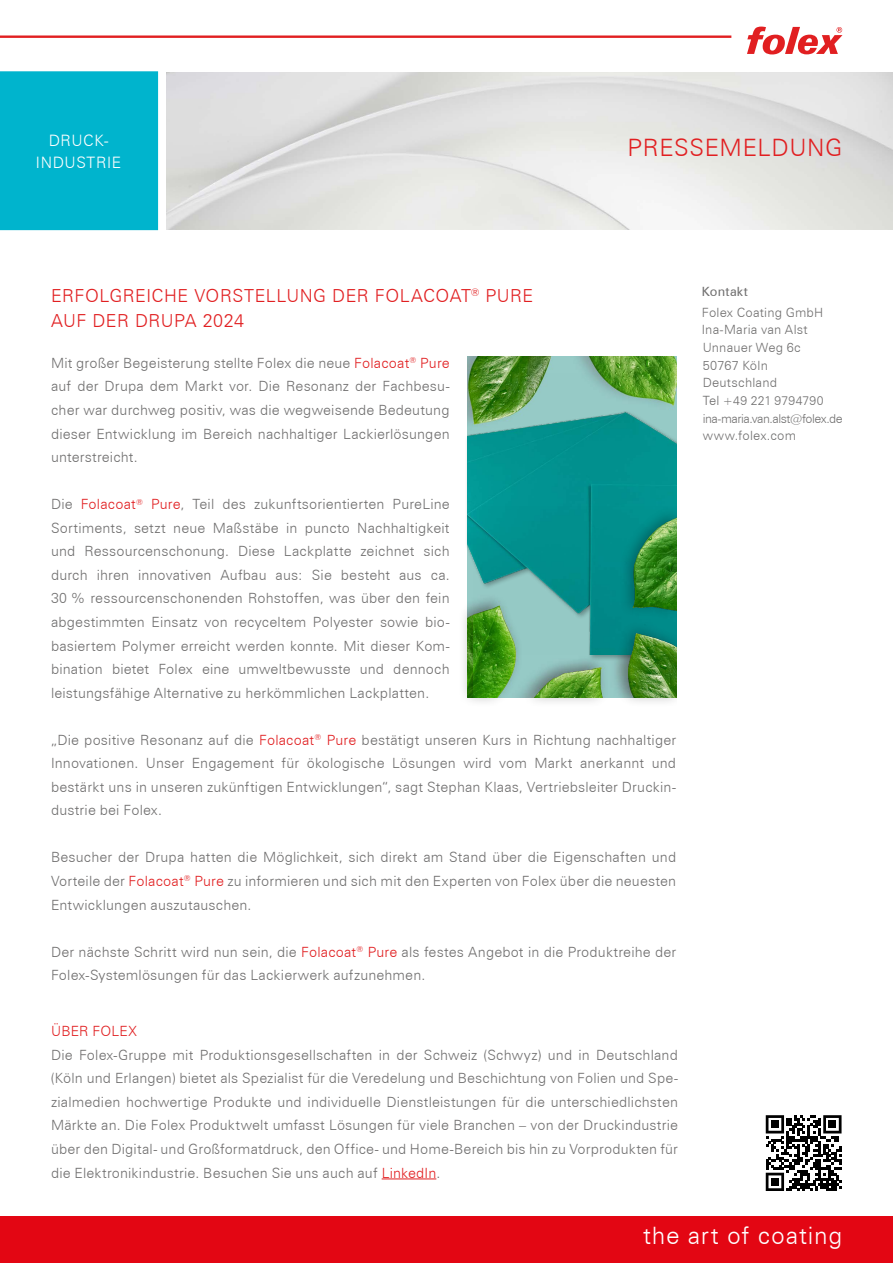
<style>
.page{position:relative;width:893px;height:1263px;background:#fff}
.page>*{position:absolute;margin:0;border:0;box-sizing:border-box;transform-origin:0 0}
.t1{font:300 24px "Zurich BT";letter-spacing:.035em;color:#fff}
.t2{font:300 24px "Zurich BT";letter-spacing:.025em;color:#e11f21}
.t3{font:300 18px/25.5px "Zurich BT";letter-spacing:.03em;color:#e11f21}
.t4{font:300 15.75px/21.8px "Zurich BT";letter-spacing:.035em;color:#fff;text-align:center}
.t5{font:300 14.1px/23.5px "Zurich BT";letter-spacing:.01em;color:#706f6f;text-align:justify}
.t6{font:300 14.1px "Zurich BT";letter-spacing:.01em;color:#e11f21}
.t7{font:300 12.75px/17.7px "Zurich BT";letter-spacing:.015em;color:#706f6f}
.t8{font:12.75px "Zurich BT";letter-spacing:.015em;color:#706f6f}
.t9{font:300 12.3px/17.7px "Zurich BT";letter-spacing:-.035em;color:#706f6f}
.s1{color:#e11f21}
.s2{font-size:12.75px}
</style>
<div class="page">
<div style="left:0;top:71px;width:158px;height:159px;background:#00b4cd"></div>
<hr style="left:0;top:35px;width:731px;height:3px;background:#e11f21">
<svg style="left:747px;top:27px;width:95px;height:27px"></svg>
<svg style="left:766px;top:1115px;width:75px;height:76px"></svg>
<div style="left:771px;top:1120px;width:8px;height:8px;background:#000"></div>
<div style="left:828px;top:1120px;width:8px;height:8px;background:#000"></div>
<div style="left:771px;top:1178px;width:8px;height:8px;background:#000"></div>
<div style="left:0;top:1216px;width:893px;height:47px;background:#e30613"></div>
<img style="left:467px;top:356px;width:210px;height:17px">
<img style="left:467px;top:373px;width:210px;height:132px">
<div style="left:458px;top:505px;width:228px;height:202px;background:#000;opacity:.3"></div>
<img style="left:473px;top:507px;width:204px;height:190px">
<div style="left:677px;top:337px;width:37px;height:408px;background:#fff"></div>
<hr style="left:382px;top:1178px;width:54px;height:1px;background:#e11f21">
<p class="t4" style="left:36px;top:129px;width:87px">DRUCK-<br>INDUSTRIE</p>
<h1 class="t2" style="left:628px;top:133px;width:216px">PRESSEMELDUNG</h1>
<p class="t3" style="left:51px;top:282px;width:484px">ERFOLGREICHE VORSTELLUNG DER FOLACOAT<sup>®</sup> PURE<br>AUF DER DRUPA 2024</p>
<p class="t5" style="left:51px;top:351px;width:400px">Mit großer Begeisterung stellte Folex die neue <span class="s1">Folacoat</span><sup>®</sup> <span class="s1">Pure </span>auf der Drupa dem Markt vor. Die Resonanz der Fachbesu&shy;cher war durchweg positiv, was die wegweisende Bedeutung dieser Entwicklung im Bereich nachhaltiger Lackierlösungen unterstreicht.</p>
<p class="t5" style="left:51px;top:492px;width:400px">Die <span class="s1">Folacoat</span><sup>®</sup> <span class="s1">Pure</span>, Teil des zukunftsorientierten PureLine Sortiments, setzt neue Maßstäbe in puncto Nachhaltigkeit und Ressourcenschonung. Diese Lackplatte zeichnet sich durch ihren innovativen Aufbau aus: Sie besteht aus ca.<br>30 % ressourcenschonenden Rohstoffen, was über den fein abgestimmten Einsatz von recyceltem Polyester sowie bio&shy;basiertem Polymer erreicht werden konnte. Mit dieser Kom&shy;bination bietet Folex eine umweltbewusste und dennoch leistungsfähige Alternative zu herkömmlichen Lackplatten.</p>
<p class="t5" style="left:51px;top:728px;width:627px">„Die positive Resonanz auf die <span class="s1">Folacoat</span><sup>®</sup> <span class="s1">Pure</span> bestätigt unseren Kurs in Richtung nachhaltiger Innovationen. Unser Engagement für ökologische Lösungen wird vom Markt anerkannt und bestärkt uns in unseren zukünftigen Entwicklungen“, sagt Stephan Klaas, Vertriebsleiter Druckin&shy;dustrie bei Folex.</p>
<p class="t5" style="left:51px;top:845px;width:627px">Besucher der Drupa hatten die Möglichkeit, sich direkt am Stand über die Eigenschaften und Vorteile der <span class="s1">Folacoat</span><sup>®</sup> <span class="s1">Pure</span> zu informieren und sich mit den Experten von Folex über die neuesten Entwicklungen auszutauschen.</p>
<p class="t5" style="left:51px;top:940px;width:627px">Der nächste Schritt wird nun sein, die <span class="s1">Folacoat</span><sup>®</sup> <span class="s1">Pure</span> als festes Angebot in die Produktreihe der<br>Folex-Systemlösungen für das Lackierwerk aufzunehmen.</p>
<p class="t6" style="left:51px;top:1023px;width:87px">ÜBER FOLEX</p>
<p class="t5" style="left:51px;top:1043px;width:628px">Die Folex-Gruppe mit Produktionsgesellschaften in der Schweiz (Schwyz) und in Deutschland (Köln und Erlangen) bietet als Spezialist für die Veredelung und Beschichtung von Folien und Spe&shy;zialmedien hochwertige Produkte und individuelle Dienstleistungen für die unterschiedlichsten Märkte an. Die Folex Produktwelt umfasst Lösungen für viele Branchen – von der Druckindustrie über den Digital- und Großformatdruck, den Office- und Home-Bereich bis hin zu Vorprodukten für die Elektronikindustrie. Besuchen Sie uns auch auf <span class="s1">LinkedIn</span>.</p>
<p class="t8" style="left:702px;top:284px;width:48px">Kontakt</p>
<p class="t7" style="left:702px;top:303px;width:123px">Folex Coating GmbH<br>Ina-Maria van Alst<br>Unnauer Weg 6c<br>50767 Köln<br>Deutschland</p>
<p class="t9" style="left:703px;top:392px;width:141px"><span class="s2">Tel</span> +49 221 9794790 ina-maria.van.alst@folex.de</p>
<p class="t7" style="left:703px;top:427px;width:95px">www.folex.com</p>
<h1 class="t1" style="left:643px;top:1221px;width:201px">the art of coating</h1>
</div>
